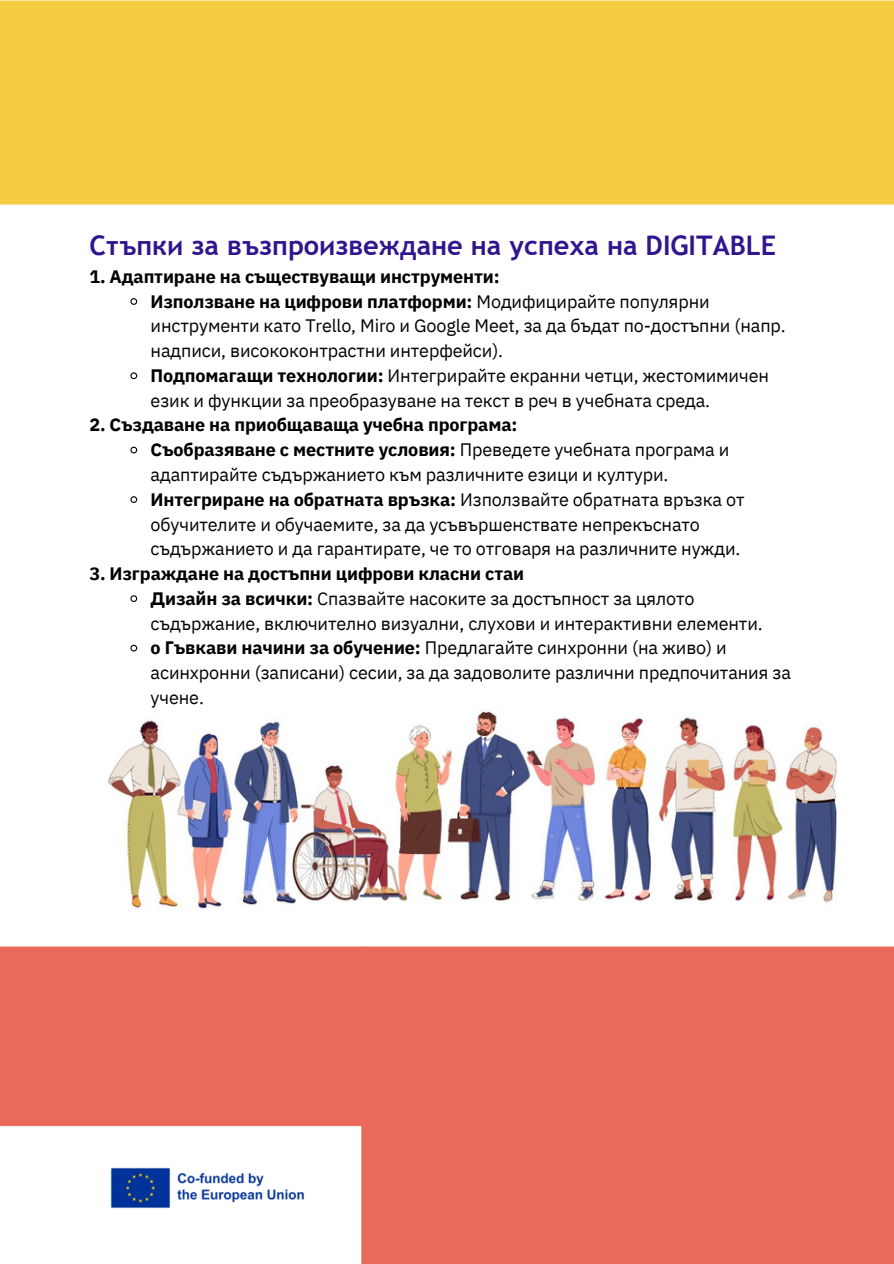
<style>
.page{position:relative;width:894px;height:1264px;background:#fff}
.page>*{position:absolute;margin:0;border:0;box-sizing:border-box;transform-origin:0 0}
.t1{font:700 27px "Trebuchet MS";color:#31148e}
.t2{font:18px/24.8px "IBM Plex Sans";letter-spacing:-.005em;color:#000}
.t3{font:700 18px "IBM Plex Sans";letter-spacing:-.005em;color:#000}
.s1{font-weight:700}
</style>
<div class="page">
<img style="left:108px;top:711px;width:728px;height:198px">
<div style="left:0;top:0;width:893px;height:205px;background:#f5cd41"></div>
<img style="left:0;top:946px;width:893px;height:317px">
<svg style="left:130px;top:298px;width:8px;height:7px"></svg>
<svg style="left:130px;top:372px;width:8px;height:8px"></svg>
<svg style="left:130px;top:446px;width:8px;height:8px"></svg>
<svg style="left:130px;top:496px;width:8px;height:7px"></svg>
<svg style="left:130px;top:595px;width:8px;height:7px"></svg>
<svg style="left:130px;top:644px;width:8px;height:8px"></svg>
<p class="t1" style="left:89px;top:229px;width:688px">Стъпки за възпроизвеждане на успеха на DIGITABLE</p>
<p class="t3" style="left:89px;top:264px;width:411px">1. Адаптиране на съществуващи инструменти:</p>
<p class="t2" style="left:150px;top:288px;width:636px"><span class="s1">Използване на цифрови платформи:</span> Модифицирайте популярни инструменти като Trello, Miro и Google Meet, за да бъдат по-достъпни (напр. надписи, висококонтрастни интерфейси).</p>
<h2 class="t2" style="left:150px;top:363px;width:619px"><span class="s1">Подпомагащи технологии:</span> Интегрирайте екранни четци, жестомимичен език и функции за преобразуване на текст в реч в учебната среда.</h2>
<p class="t3" style="left:89px;top:413px;width:429px">2. Създаване на приобщаваща учебна програма:</p>
<p class="t2" style="left:150px;top:437px;width:580px"><span class="s1">Съобразяване с местните условия:</span> Преведете учебната програма и адаптирайте съдържанието към различните езици и култури.</p>
<h2 class="t2" style="left:150px;top:486px;width:595px"><span class="s1">Интегриране на обратната връзка:</span> Използвайте обратната връзка от обучителите и обучаемите, за да усъвършенствате непрекъснато съдържанието и да гарантирате, че то отговаря на различните нужди.</h2>
<p class="t3" style="left:89px;top:561px;width:436px">3. Изграждане на достъпни цифрови класни стаи</p>
<p class="t2" style="left:150px;top:585px;width:613px"><span class="s1">Дизайн за всички:</span> Спазвайте насоките за достъпност за цялото съдържание, включително визуални, слухови и интерактивни елементи.</p>
<p class="t2" style="left:150px;top:635px;width:641px"><span class="s1">o Гъвкави начини за обучение:</span> Предлагайте синхронни (на живо) и асинхронни (записани) сесии, за да задоволите различни предпочитания за учене.</p>
</div>
